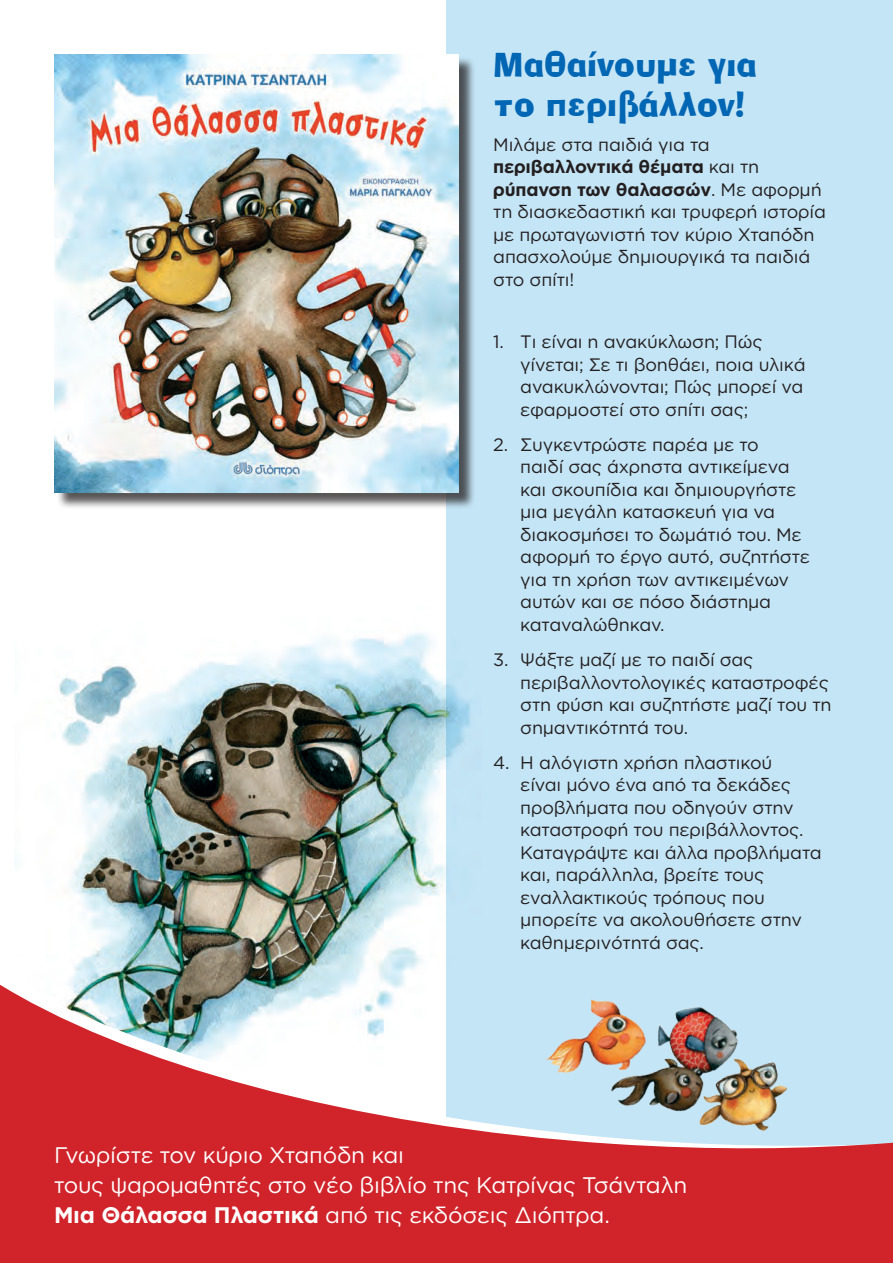
<style>
.page{position:relative;width:893px;height:1263px;background:#fff}
.page>*{position:absolute;margin:0;border:0;box-sizing:border-box;transform-origin:0 0}
.t1{font:33px/39.6px "Ad Lib BT";color:#0166b3}
.t2{font:22.5px/30px "Gotham Greek";letter-spacing:-.01em;color:#fff}
.t3{font:18px/22.5px "Gotham Greek";letter-spacing:-.01em;color:#231f20}
.s1{font-weight:700}
</style>
<div class="page">
<div style="left:446px;top:0;width:447px;height:1237px;background:#c4e5f6"></div>
<div style="left:56px;top:56px;width:420px;height:454px;background:#231f20;opacity:.75"></div>
<img style="left:54px;top:54px;width:404px;height:438px">
<img style="left:15px;top:633px;width:455px;height:323px">
<img style="left:70px;top:956px;width:352px;height:24px">
<svg style="left:0;top:980px;width:893px;height:283px;fill:#d1232a"></svg>
<h1 class="t1" style="left:493px;top:44px;width:265px">Μαθαίνουμε για το περιβάλλον!</h1>
<p class="t3" style="left:493px;top:133px;width:334px">Μιλάμε στα παιδιά για τα <span class="s1">περιβαλλοντικά θέματα</span> και τη <span class="s1">ρύπανση των θαλασσών</span>. Με αφορμή τη διασκεδαστική και τρυφερή ιστορία με πρωταγωνιστή τον κύριο Χταπόδη απασχολούμε δημιουργικά τα παιδιά στο σπίτι!</p>
<p class="t3" style="left:520px;top:330px;width:287px;text-indent:-27px">1. Tι είναι η ανακύκλωση; Πώς γίνεται; Σε τι βοηθάει, ποια υλικά ανακυκλώνονται; Πώς μπορεί να εφαρμοστεί στο σπίτι σας;</p>
<p class="t3" style="left:520px;top:433px;width:291px;text-indent:-27px">2. Συγκεντρώστε παρέα με το<br>παιδί σας άχρηστα αντικείμενα και σκουπίδια και δημιουργήστε μια μεγάλη κατασκευή για να διακοσμήσει το δωμάτιό του. Με αφορμή το έργο αυτό, συζητήστε για τη χρήση των αντικειμένων αυτών και σε πόσο διάστημα καταναλώθηκαν.</p>
<p class="t3" style="left:520px;top:648px;width:313px;text-indent:-27px">3. Ψάξτε μαζί με το παιδί σας περιβαλλοντολογικές καταστροφές στη φύση και συζητήστε μαζί του τη σημαντικότητά του.</p>
<p class="t3" style="left:520px;top:751px;width:303px;text-indent:-27px">4. Η αλόγιστη χρήση πλαστικού<br>είναι μόνο ένα από τα δεκάδες προβλήματα που οδηγούν στην καταστροφή του περιβάλλοντος.<br>Καταγράψτε και άλλα προβλήματα και, παράλληλα, βρείτε τους εναλλακτικούς τρόπους που μπορείτε να ακολουθήσετε στην καθημερινότητά σας.</p>
<p class="t2" style="left:54px;top:1139px;width:635px">Γνωρίστε τον κύριο Χταπόδη και<br>τους ψαρομαθητές στο νέο βιβλίο της Κατρίνας Τσάνταλη<br><span class="s1">Μια Θάλασσα Πλαστικά</span> από τις εκδόσεις Διόπτρα.</p>
</div>
